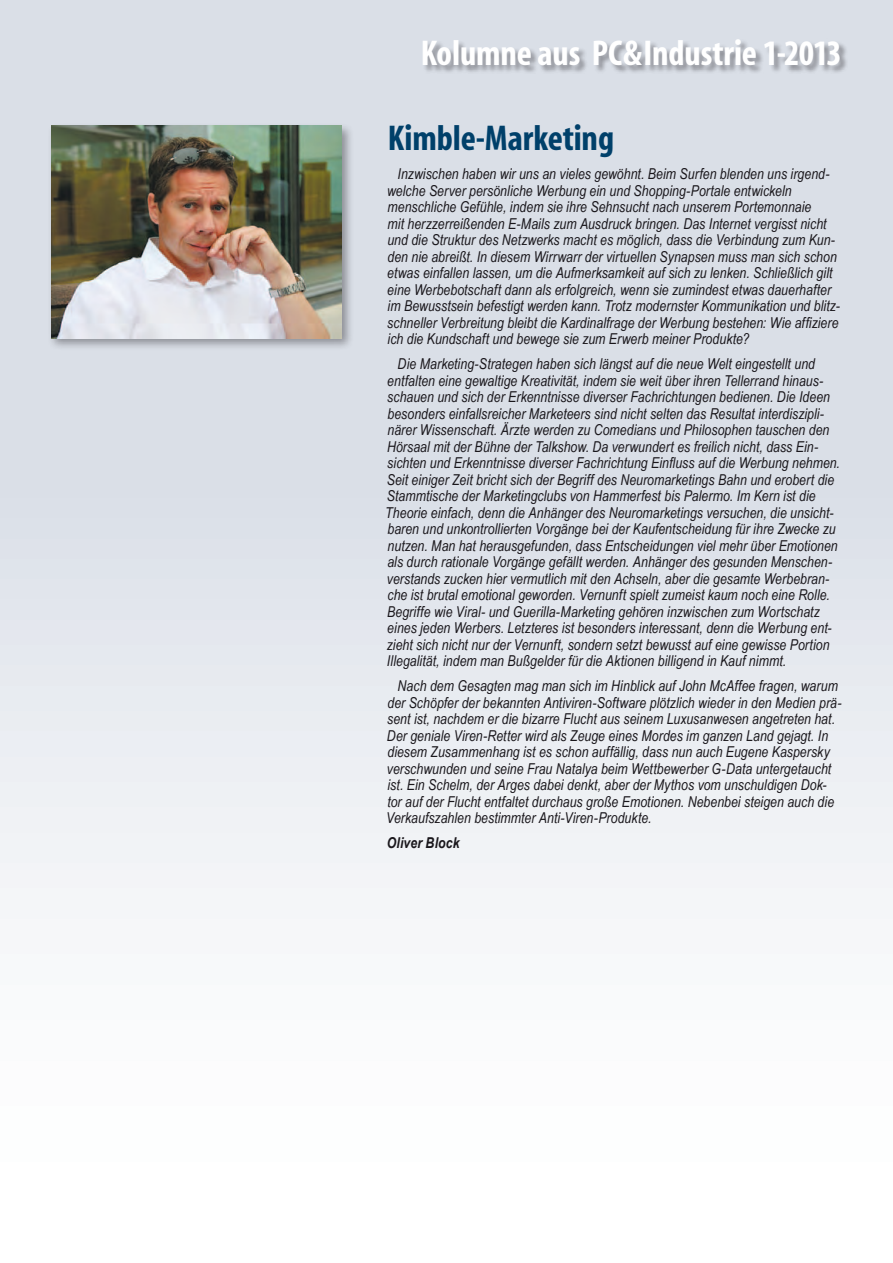
<style>
.page{position:relative;width:893px;height:1263px;background:#fff}
.page>*{position:absolute;margin:0;border:0;box-sizing:border-box;transform-origin:0 0}
.t1{font:700 condensed 36px "Myriad";letter-spacing:-.005em;color:#fff}
.t2{font:700 condensed 36px "Myriad";letter-spacing:-.005em;color:#00406a}
.t3{font:italic 15px/16.5px "Arial Narrow";letter-spacing:.005em;color:#1a171c}
.t4{font:italic 700 15px "Arial Narrow";letter-spacing:.01em;color:#1a171c}
</style>
<div class="page">
<div style="left:0;top:0;width:893px;height:1263px;background:linear-gradient(to bottom,#d0d7e1,#fff)"></div>
<div style="left:423px;top:39px;width:426px;height:35px;background:#1a171c;opacity:.4"></div>
<div style="left:47px;top:122px;width:307px;height:229px;background:#1a171c;opacity:.4"></div>
<img style="left:51px;top:126px;width:291px;height:212px">
<h1 class="t1" style="left:421px;top:35px;width:423px">Kolumne aus PC&amp;Industrie 1-2013</h1>
<h1 class="t2" style="left:388px;top:120px;width:228px">Kimble-Marketing</h1>
<p class="t3" style="left:387px;top:165px;width:454px;text-indent:10px">Inzwischen haben wir uns an vieles gewöhnt. Beim Surfen blenden uns irgend&shy;welche Server persönliche Werbung ein und Shopping-Portale entwickeln menschliche Gefühle, indem sie ihre Sehnsucht nach unserem Portemonnaie<br>mit herzzerreißenden E-Mails zum Ausdruck bringen. Das Internet vergisst nicht und die Struktur des Netzwerks macht es möglich, dass die Verbindung zum Kun&shy;den nie abreißt. In diesem Wirrwarr der virtuellen Synapsen muss man sich schon etwas einfallen lassen, um die Aufmerksamkeit auf sich zu lenken. Schließlich gilt eine Werbebotschaft dann als erfolgreich, wenn sie zumindest etwas dauerhafter im Bewusstsein befestigt werden kann. Trotz modernster Kommunikation und blitz&shy;schneller Verbreitung bleibt die Kardinalfrage der Werbung bestehen: Wie affiziere ich die Kundschaft und bewege sie zum Erwerb meiner Produkte?</p>
<p class="t3" style="left:385px;top:355px;width:456px;text-indent:12px">Die Marketing-Strategen haben sich längst auf die neue Welt eingestellt und entfalten eine gewaltige Kreativität, indem sie weit über ihren Tellerrand hinaus&shy;schauen und sich der Erkenntnisse diverser Fachrichtungen bedienen. Die Ideen besonders einfallsreicher Marketeers sind nicht selten das Resultat interdiszipli&shy;närer Wissenschaft. Ärzte werden zu Comedians und Philosophen tauschen den Hörsaal mit der Bühne der Talkshow. Da verwundert es freilich nicht, dass Ein&shy;sichten und Erkenntnisse diverser Fachrichtung Einfluss auf die Werbung nehmen.<br>Seit einiger Zeit bricht sich der Begriff des Neuromarketings Bahn und erobert die Stammtische der Marketingclubs von Hammerfest bis Palermo. Im Kern ist die Theorie einfach, denn die Anhänger des Neuromarketings versuchen, die unsicht&shy;baren und unkontrollierten Vorgänge bei der Kaufentscheidung für ihre Zwecke zu nutzen. Man hat herausgefunden, dass Entscheidungen viel mehr über Emotionen als durch rationale Vorgänge gefällt werden. Anhänger des gesunden Menschen&shy;verstands zucken hier vermutlich mit den Achseln, aber die gesamte Werbebran&shy;che ist brutal emotional geworden. Vernunft spielt zumeist kaum noch eine Rolle.<br>Begriffe wie Viral- und Guerilla-Marketing gehören inzwischen zum Wortschatz eines jeden Werbers. Letzteres ist besonders interessant, denn die Werbung ent&shy;zieht sich nicht nur der Vernunft, sondern setzt bewusst auf eine gewisse Portion Illegalität, indem man Bußgelder für die Aktionen billigend in Kauf nimmt.</p>
<p class="t3" style="left:386px;top:677px;width:457px;text-indent:11px">Nach dem Gesagten mag man sich im Hinblick auf John McAffee fragen, warum der Schöpfer der bekannten Antiviren-Software plötzlich wieder in den Medien prä&shy;sent ist, nachdem er die bizarre Flucht aus seinem Luxusanwesen angetreten hat.<br>Der geniale Viren-Retter wird als Zeuge eines Mordes im ganzen Land gejagt. In diesem Zusammenhang ist es schon auffällig, dass nun auch Eugene Kaspersky verschwunden und seine Frau Natalya beim Wettbewerber G-Data untergetaucht ist. Ein Schelm, der Arges dabei denkt, aber der Mythos vom unschuldigen Dok&shy;tor auf der Flucht entfaltet durchaus große Emotionen. Nebenbei steigen auch die Verkaufszahlen bestimmter Anti-Viren-Produkte.</p>
<p class="t4" style="left:387px;top:832px;width:74px">Oliver Block</p>
</div>
